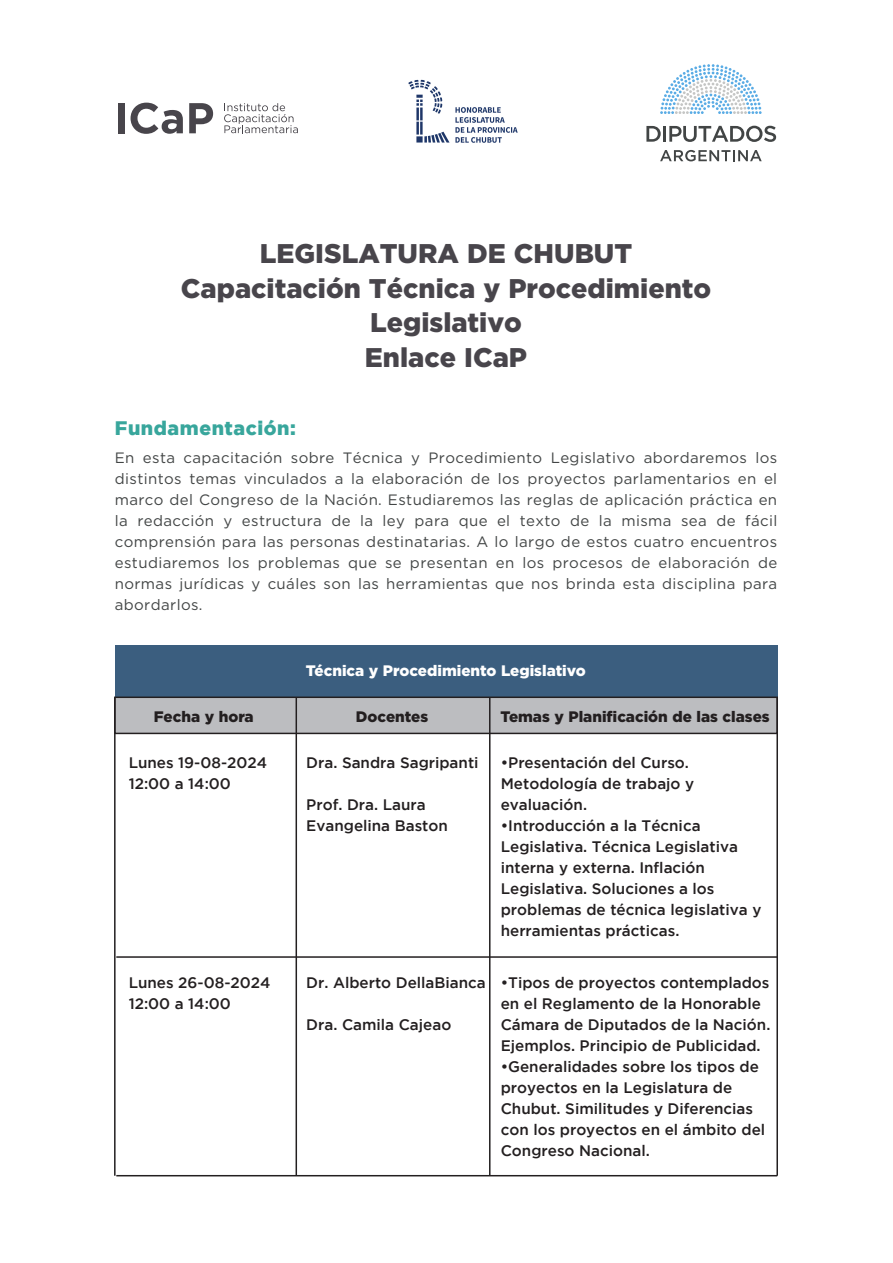
<style>
.page{position:relative;width:893px;height:1263px;background:#fff}
.page>*{position:absolute;margin:0;border:0;box-sizing:border-box;transform-origin:0 0}
.t1{font:900 27px/34.5px "Gotham";color:#48454b;text-align:center}
.t2{font:900 19.5px "Gotham";letter-spacing:.03em;color:#38a69c}
.t3{font:500 15.15px/21px "Gotham";color:#231f20}
.t4{font:900 15.15px "Gotham";color:#231f20}
.t5{font:900 15.15px "Gotham";color:#fff}
.t6{font:15px/21px "Gotham";letter-spacing:.025em;color:#424545;text-align:justify}
</style>
<div class="page">
<svg style="left:660px;top:64px;width:102px;height:50px"></svg>
<svg style="left:646px;top:126px;width:15px;height:16px"></svg>
<hr style="left:663px;top:126px;width:3px;height:16px;background:#424545">
<svg style="left:669px;top:126px;width:107px;height:16px"></svg>
<svg style="left:660px;top:150px;width:102px;height:11px"></svg>
<svg style="left:224px;top:103px;width:74px;height:30px"></svg>
<div style="left:118px;top:103px;width:6px;height:30px;background:#48454b"></div>
<svg style="left:131px;top:103px;width:52px;height:31px"></svg>
<svg style="left:189px;top:103px;width:24px;height:30px"></svg>
<div style="left:115px;top:645px;width:662px;height:52px;background:#3b5e7f"></div>
<div style="left:114px;top:696px;width:664px;height:38px;background:#bcbdc0;border:2px solid #231f20"></div>
<hr style="left:296px;top:697px;width:1px;height:479px;background:#231f20">
<hr style="left:114px;top:697px;width:2px;height:479px;background:#231f20">
<hr style="left:489px;top:697px;width:1px;height:479px;background:#231f20">
<hr style="left:776px;top:697px;width:2px;height:479px;background:#231f20">
<img style="left:408px;top:79px;width:110px;height:64px">
<hr style="left:116px;top:956px;width:661px;height:2px;background:#231f20">
<hr style="left:116px;top:1175px;width:661px;height:1px;background:#231f20">
<h1 class="t1" style="left:181px;top:236px;width:532px">LEGISLATURA DE CHUBUT<br>Capacitación Técnica y Procedimiento<br>Legislativo<br>Enlace ICaP</h1>
<p class="t2" style="left:115px;top:417px;width:183px">Fundamentación:</p>
<p class="t6" style="left:115px;top:447px;width:664px">En esta capacitación sobre Técnica y Procedimiento Legislativo abordaremos los distintos temas vinculados a la elaboración de los proyectos parlamentarios en el marco del Congreso de la Nación. Estudiaremos las reglas de aplicación práctica en la redacción y estructura de la ley para que el texto de la misma sea de fácil comprensión para las personas destinatarias. A lo largo de estos cuatro encuentros estudiaremos los problemas que se presentan en los procesos de elaboración de normas jurídicas y cuáles son las herramientas que nos brinda esta disciplina para abordarlos.</p>
<p class="t5" style="left:306px;top:660px;width:281px">Técnica y Procedimiento Legislativo</p>
<p class="t4" style="left:154px;top:706px;width:101px">Fecha y hora</p>
<p class="t4" style="left:356px;top:706px;width:74px">Docentes</p>
<p class="t4" style="left:500px;top:706px;width:271px">Temas y Planificación de las clases</p>
<p class="t3" style="left:306px;top:751px;width:174px">Dra. Sandra Sagripanti</p>
<p class="t3" style="left:306px;top:793px;width:143px">Prof. Dra. Laura<br>Evangelina Baston</p>
<p class="t3" style="left:501px;top:751px;width:195px">•Presentación del Curso.<br>Metodología de trabajo y evaluación.</p>
<p class="t3" style="left:501px;top:814px;width:262px">•Introducción a la Técnica<br>Legislativa. Técnica Legislativa interna y externa. Inflación<br>Legislativa. Soluciones a los problemas de técnica legislativa y herramientas prácticas.</p>
<p class="t3" style="left:129px;top:751px;width:140px">Lunes 19-08-2024<br>12:00 a 14:00</p>
<p class="t3" style="left:129px;top:972px;width:143px">Lunes 26-08-2024<br>12:00 a 14:00</p>
<p class="t3" style="left:306px;top:972px;width:181px">Dr. Alberto DellaBianca</p>
<p class="t3" style="left:306px;top:1014px;width:147px">Dra. Camila Cajeao</p>
<p class="t3" style="left:501px;top:972px;width:271px">•Tipos de proyectos contemplados en el Reglamento de la Honorable Cámara de Diputados de la Nación.<br>Ejemplos. Principio de Publicidad.</p>
<p class="t3" style="left:501px;top:1056px;width:266px">•Generalidades sobre los tipos de proyectos en la Legislatura de<br>Chubut. Similitudes y Diferencias con los proyectos en el ámbito del<br>Congreso Nacional.</p>
</div>
